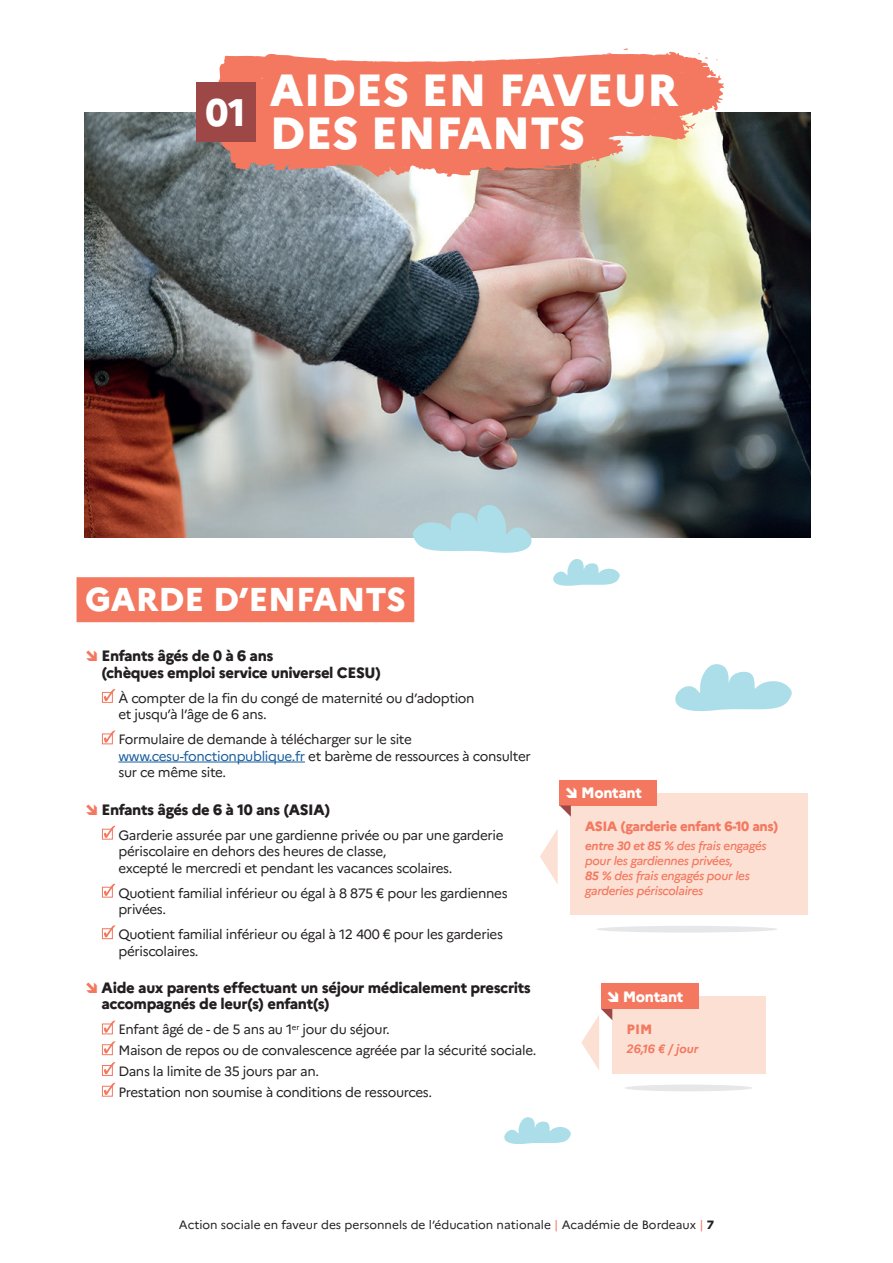
<style>
.page{position:relative;width:893px;height:1263px;background:#fff}
.page>*{position:absolute;margin:0;border:0;box-sizing:border-box;transform-origin:0 0}
.t1{font:800 45px/43.5px "Marianne";color:#fff}
.t2{font:800 38.25px "Marianne";color:#fff}
.t3{font:800 33px "Marianne";color:#fff}
.t4{font:800 15px/16.5px "Marianne";letter-spacing:-.025em;color:#231f20}
.t5{font:800 15px "Marianne";letter-spacing:-.025em;color:#fff}
.t6{font:13.5px/16.5px "Marianne";letter-spacing:-.025em;color:#231f20}
.t7{font:800 13.5px "Marianne";letter-spacing:-.025em;color:#f3785f}
.t8{font:italic 500 12px/15px "Marianne";letter-spacing:-.025em;color:#f3785f}
.t9{font:12px "Marianne";color:#231f20}
.t10{font:italic 700 12px "Marianne";color:#f3785f}
.s1{color:#175d9e}
.s2{font-weight:700}
.s3{color:#f3785f}
.s4{font-weight:800}
</style>
<div class="page">
<div style="left:77px;top:577px;width:337px;height:45px;background:#f3785f"></div>
<hr style="left:118px;top:761px;width:187px;height:1px;background:#175d9e">
<div style="left:102px;top:692px;width:11px;height:11px;border:1px solid #f3785f"></div>
<svg style="left:104px;top:689px;width:11px;height:12px"></svg>
<div style="left:102px;top:733px;width:11px;height:11px;border:1px solid #f3785f"></div>
<svg style="left:104px;top:730px;width:11px;height:12px"></svg>
<div style="left:102px;top:829px;width:11px;height:10px;border:1px solid #f3785f"></div>
<svg style="left:104px;top:826px;width:11px;height:12px"></svg>
<div style="left:102px;top:887px;width:11px;height:10px;border:1px solid #f3785f"></div>
<svg style="left:104px;top:884px;width:11px;height:12px"></svg>
<div style="left:102px;top:928px;width:11px;height:11px;border:1px solid #f3785f"></div>
<svg style="left:104px;top:925px;width:11px;height:12px"></svg>
<div style="left:102px;top:1023px;width:11px;height:11px;border:1px solid #f3785f"></div>
<svg style="left:104px;top:1020px;width:11px;height:12px"></svg>
<div style="left:102px;top:1044px;width:11px;height:11px;border:1px solid #f3785f"></div>
<svg style="left:104px;top:1041px;width:11px;height:12px"></svg>
<div style="left:102px;top:1065px;width:11px;height:11px;border:1px solid #f3785f"></div>
<svg style="left:104px;top:1062px;width:11px;height:12px"></svg>
<div style="left:102px;top:1086px;width:11px;height:10px;border:1px solid #f3785f"></div>
<svg style="left:104px;top:1083px;width:11px;height:12px"></svg>
<div style="left:571px;top:793px;width:237px;height:122px;background:#fde0d4"></div>
<div style="left:612px;top:996px;width:154px;height:78px;background:#fde0d4"></div>
<div style="left:560px;top:780px;width:97px;height:25px;background:#f3785f"></div>
<div style="left:601px;top:983px;width:97px;height:26px;background:#f3785f"></div>
<svg style="left:560px;top:805px;width:11px;height:12px"></svg>
<img style="left:84px;top:113px;width:726px;height:425px">
<svg style="left:540px;top:829px;width:18px;height:55px"></svg>
<svg style="left:581px;top:1009px;width:31px;height:61px"></svg>
<div style="left:596px;top:926px;width:182px;height:7px;background:#e6e7e9;border-radius:50%"></div>
<div style="left:625px;top:1084px;width:127px;height:7px;background:#e6e7e9;border-radius:50%"></div>
<svg style="left:675px;top:664px;width:117px;height:47px"></svg>
<svg style="left:504px;top:1117px;width:67px;height:27px"></svg>
<svg style="left:411px;top:504px;width:210px;height:85px"></svg>
<svg style="left:218px;top:48px;width:507px;height:129px;background:#ee9079"></svg>
<div style="left:196px;top:82px;width:60px;height:60px;background:#9d4847"></div>
<h2 class="t2" style="left:206px;top:83px;width:42px">01</h2>
<h1 class="t1" style="left:270px;top:64px;width:410px">AIDES EN FAVEUR<br>DES ENFANTS</h1>
<h3 class="t3" style="left:85px;top:574px;width:322px">GARDE D’ENFANTS</h3>
<p class="t4" style="left:101px;top:646px;width:281px">Enfants âgés de 0 à 6 ans<br>(chèques emploi service universel CESU)</p>
<p class="t6" style="left:118px;top:689px;width:358px">À compter de la fin du congé de maternité ou d’adoption et jusqu’à l’âge de 6 ans.</p>
<p class="t6" style="left:118px;top:730px;width:414px">Formulaire de demande à télécharger sur le site <span class="s1">www.cesu-fonctionpublique.fr</span> et barème de ressources à consulter sur ce même site.</p>
<p class="t4" style="left:101px;top:800px;width:230px">Enfants âgés de 6 à 10 ans (ASIA)</p>
<p class="t6" style="left:118px;top:825px;width:387px">Garderie assurée par une gardienne privée ou par une garderie périscolaire en dehors des heures de classe,<br>excepté le mercredi et pendant les vacances scolaires.</p>
<p class="t6" style="left:118px;top:883px;width:391px">Quotient familial inférieur ou égal à 8 875 € pour les gardiennes privées.</p>
<p class="t6" style="left:118px;top:925px;width:386px">Quotient familial inférieur ou égal à 12 400 € pour les garderies périscolaires.</p>
<p class="t4" style="left:101px;top:978px;width:431px">Aide aux parents effectuant un séjour médicalement prescrits accompagnés de leur(s) enfant(s)</p>
<p class="t6" style="left:118px;top:1018px;width:419px;line-height:20.7px">Enfant âgé de - de 5 ans au 1<sup>er</sup> jour du séjour.<br>Maison de repos ou de convalescence agréée par la sécurité sociale.<br>Dans la limite de 35 jours par an.<br>Prestation non soumise à conditions de ressources.</p>
<p class="t5" style="left:581px;top:781px;width:62px">Montant</p>
<p class="t7" style="left:585px;top:815px;width:195px">ASIA (garderie enfant 6-10 ans)</p>
<p class="t8" style="left:585px;top:837px;width:183px"><span class="s2">entre 30 et 85 %</span> des frais engagés pour les gardiennes privées,<br><span class="s2">85 %</span> des frais engagés pour les garderies périscolaires</p>
<p class="t5" style="left:623px;top:985px;width:62px">Montant</p>
<p class="t7" style="left:627px;top:1019px;width:27px">PIM</p>
<p class="t10" style="left:627px;top:1040px;width:74px">26,16 € / jour</p>
<p class="t9" style="left:179px;top:1216px;width:537px">Action sociale en faveur des personnels de l’éducation nationale <span class="s3">|</span> Académie de Bordeaux <span class="s3">|</span> <span class="s4">7</span></p>
</div>
